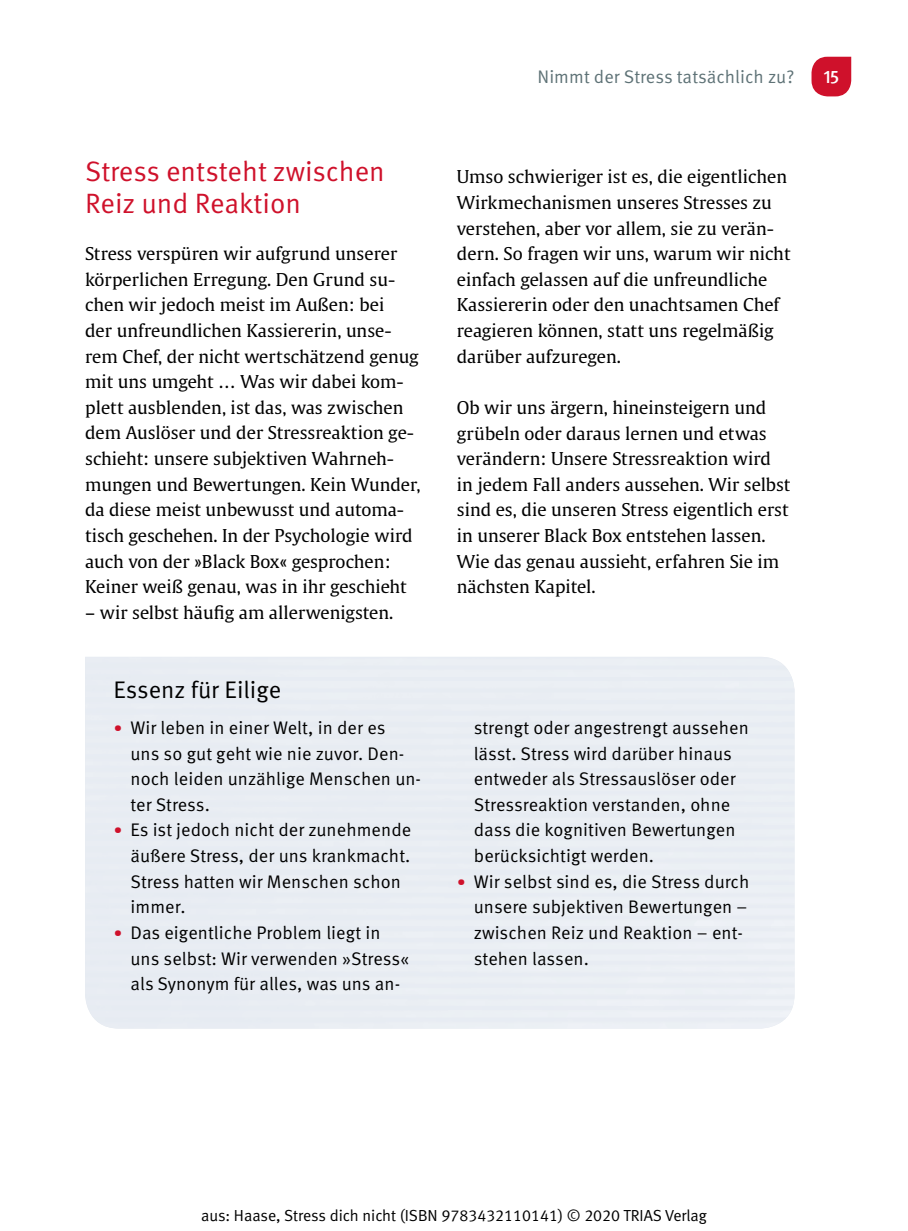
<style>
.page{position:relative;width:908px;height:1231px;background:#fff}
.page>*{position:absolute;margin:0;border:0;box-sizing:border-box;transform-origin:0 0}
.t1{font:28px/32px "Meta Pro Norm";color:#cf112b}
.t2{font:24px "Meta Pro Norm";color:#000}
.t3{font:18.2px/25.6px "Meta Pro Norm";letter-spacing:.005em;color:#000}
.t4{font:18.2px "Meta Pro Norm";letter-spacing:.005em;color:#5e7276}
.t5{font:500 18.2px "Meta Pro";color:#fff}
.t6{font:17.6px/25.6px "Thieme Gulliver 2011";letter-spacing:.005em;color:#000}
.t7{font:16px "Meta Normal LF";color:#000}
.s1{font-family:"Thieme Gulliver 2011";font-weight:700;font-size:20px;color:#cf112b}
</style>
<div class="page">
<svg style="left:811px;top:57px;width:39px;height:39px;background:#d3273f"></svg>
<h1 class="t1" style="left:85px;top:153px;width:301px">Stress entsteht zwischen<br>Reiz und Reaktion</h1>
<p class="t6" style="left:85px;top:240px;width:337px">Stress verspüren wir aufgrund unserer körperlichen Erregung. Den Grund su&shy;chen wir jedoch meist im Außen: bei<br>der unfreundlichen Kassiererin, unse&shy;rem Chef, der nicht wertschätzend genug mit uns umgeht … Was wir dabei kom&shy;plett ausblenden, ist das, was zwischen dem Auslöser und der Stressreaktion ge&shy;schieht: unsere subjektiven Wahrneh&shy;mungen und Bewertungen. Kein Wunder, da diese meist unbewusst und automa&shy;tisch geschehen. In der Psychologie wird auch von der »Black Box« gesprochen:<br>Keiner weiß genau, was in ihr geschieht</p>
<p class="t6" style="left:85px;top:598px;width:310px">– wir selbst häufig am allerwenigsten.</p>
<h2 class="t2" style="left:113px;top:671px;width:169px">Essenz für Eilige</h2>
<p class="t3" style="left:130px;top:713px;width:292px;text-indent:-17px"><span class="s1">•</span> Wir leben in einer Welt, in der es<br>uns so gut geht wie nie zuvor. Den&shy;noch leiden unzählige Menschen un&shy;ter Stress.</p>
<p class="t3" style="left:130px;top:816px;width:282px;text-indent:-17px"><span class="s1">•</span> Es ist jedoch nicht der zunehmende äußere Stress, der uns krankmacht.<br>Stress hatten wir Menschen schon immer.</p>
<p class="t3" style="left:130px;top:918px;width:280px;text-indent:-17px"><span class="s1">•</span> Das eigentliche Problem liegt in uns selbst: Wir verwenden »Stress« als Synonym für alles, was uns an-</p>
<p class="t4" style="left:537px;top:63px;width:258px">Nimmt der Stress tatsächlich zu?</p>
<p class="t5" style="left:823px;top:62px;width:17px">15</p>
<p class="t6" style="left:456px;top:163px;width:335px">Umso schwieriger ist es, die eigentlichen Wirkmechanismen unseres Stresses zu verstehen, aber vor allem, sie zu verän&shy;dern. So fragen wir uns, warum wir nicht einfach gelassen auf die unfreundliche Kassiererin oder den unachtsamen Chef reagieren können, statt uns regelmäßig darüber aufzuregen.</p>
<p class="t6" style="left:456px;top:394px;width:335px">Ob wir uns ärgern, hineinsteigern und grübeln oder daraus lernen und etwas verändern: Unsere Stressreaktion wird in jedem Fall anders aussehen. Wir selbst sind es, die unseren Stress eigentlich erst in unserer Black Box entstehen lassen.<br>Wie das genau aussieht, erfahren Sie im nächsten Kapitel.</p>
<p class="t3" style="left:473px;top:713px;width:276px">strengt oder angestrengt aussehen lässt. Stress wird darüber hinaus entweder als Stressauslöser oder<br>Stressreaktion verstanden, ohne dass die kognitiven Bewertungen berücksichtigt werden.</p>
<p class="t3" style="left:473px;top:867px;width:277px;text-indent:-17px"><span class="s1">•</span> Wir selbst sind es, die Stress durch unsere subjektiven Bewertungen – zwischen Reiz und Reaktion – ent&shy;stehen lassen.</p>
<p class="t7" style="left:201px;top:1205px;width:507px">aus: Haase, Stress dich nicht (ISBN 9783432110141) © 2020 TRIAS Verlag</p>
</div>
